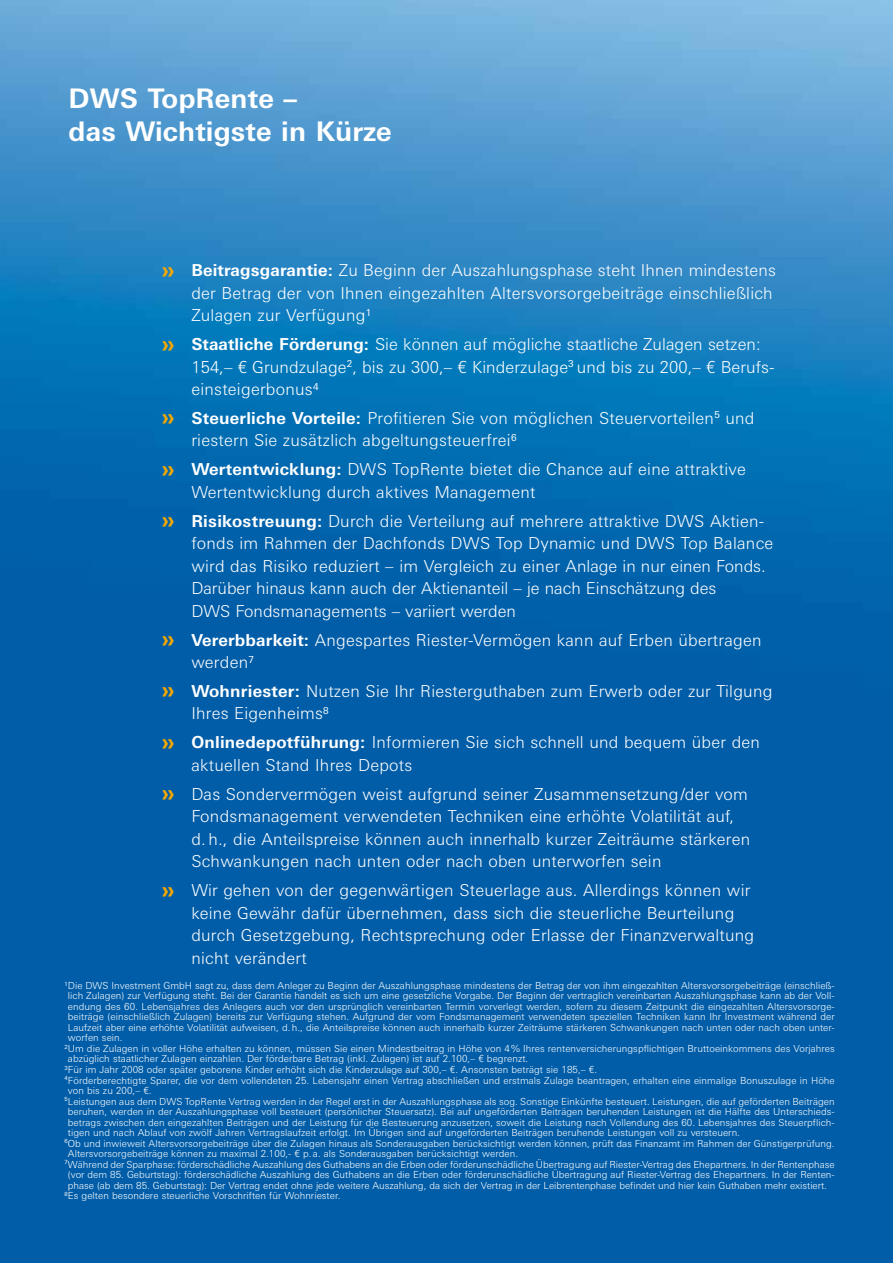
<style>
.page{position:relative;width:893px;height:1263px;background:#fff}
.page>*{position:absolute;margin:0;border:0;box-sizing:border-box;transform-origin:0 0}
.t1{font:700 27px/33.8px "Deu Ba Univers";letter-spacing:.005em;color:#fff}
.t2{font:300 16.5px/22.5px "Deu Ba Univers";letter-spacing:.015em;color:#fff}
.t3{font:300 9.75px "Deu Ba Univers";letter-spacing:.005em;color:#fff}
.s1{font-weight:700;font-size:24px;color:#f7a800}
.s2{font-weight:700}
</style>
<div class="page">
<img style="left:0;top:0;width:893px;height:1263px">
<h1 class="t1" style="left:69px;top:81px;width:325px">DWS TopRente –<br>das Wichtigste in Kürze</h1>
<h2 class="t2" style="left:191px;top:259px;width:586px;text-indent:-30px"><span class="s1">»</span> <span class="s2">Beitragsgarantie:</span> Zu Beginn der Auszahlungsphase steht Ihnen mindestens der Betrag der von Ihnen eingezahlten Altersvorsorgebeiträge einschließlich<br>Zulagen zur Verfügung<sup>1</sup></h2>
<h2 class="t2" style="left:191px;top:333px;width:585px;text-indent:-30px"><span class="s1">»</span> <span class="s2">Staatliche Förderung:</span> Sie können auf mögliche staatliche Zulagen setzen:<br>154,– € Grundzulage<sup>2</sup>, bis zu 300,– € Kinderzulage<sup>3</sup> und bis zu 200,– € Berufs&shy;einsteigerbonus<sup>4</sup></h2>
<h2 class="t2" style="left:191px;top:407px;width:565px;text-indent:-30px"><span class="s1">»</span> <span class="s2">Steuerliche Vorteile:</span> Profitieren Sie von möglichen Steuervorteilen<sup>5</sup> und riestern Sie zusätzlich abgeltungsteuerfrei<sup>6</sup></h2>
<h2 class="t2" style="left:191px;top:458px;width:556px;text-indent:-30px"><span class="s1">»</span> <span class="s2">Wertentwicklung:</span> DWS TopRente bietet die Chance auf eine attraktive<br>Wertentwicklung durch aktives Management</h2>
<p class="t2" style="left:191px;top:509px;width:583px;text-indent:-30px"><span class="s1">»</span> <span class="s2">Risikostreuung:</span> Durch die Verteilung auf mehrere attraktive DWS Aktien&shy;fonds im Rahmen der Dachfonds DWS Top Dynamic und DWS Top Balance wird das Risiko reduziert – im Vergleich zu einer Anlage in nur einen Fonds.<br>Darüber hinaus kann auch der Aktienanteil – je nach Einschätzung des<br>DWS Fondsmanagements – variiert werden</p>
<h2 class="t2" style="left:191px;top:628px;width:572px;text-indent:-30px"><span class="s1">»</span> <span class="s2">Vererbbarkeit:</span> Angespartes Riester-Vermögen kann auf Erben übertragen werden<sup>7</sup></h2>
<h2 class="t2" style="left:191px;top:680px;width:583px;text-indent:-30px"><span class="s1">»</span> <span class="s2">Wohnriester:</span> Nutzen Sie Ihr Riesterguthaben zum Erwerb oder zur Tilgung<br>Ihres Eigenheims<sup>8</sup></h2>
<h2 class="t2" style="left:191px;top:731px;width:570px;text-indent:-30px"><span class="s1">»</span> <span class="s2">Onlinedepotführung:</span> Informieren Sie sich schnell und bequem über den aktuellen Stand Ihres Depots</h2>
<p class="t2" style="left:191px;top:782px;width:560px;text-indent:-30px"><span class="s1">»</span> Das Sondervermögen weist aufgrund seiner Zusammensetzung/der vom Fondsmanagement verwendeten Techniken eine erhöhte Volatilität auf, d. h., die Anteilspreise können auch innerhalb kurzer Zeiträume stärkeren Schwankungen nach unten oder nach oben unterworfen sein</p>
<h2 class="t2" style="left:191px;top:879px;width:564px;text-indent:-30px"><span class="s1">»</span> Wir gehen von der gegenwärtigen Steuerlage aus. Allerdings können wir keine Gewähr dafür übernehmen, dass sich die steuerliche Beurteilung durch Gesetzgebung, Rechtsprechung oder Erlasse der Finanzverwaltung nicht verändert</h2>
<p class="t3" style="left:65px;top:980px;width:772px"><sup>1</sup>Die DWS Investment GmbH sagt zu, dass dem Anleger zu Beginn der Auszahlungsphase mindestens der Betrag der von ihm eingezahlten Altersvorsorgebeiträge (einschließ-</p>
<p class="t3" style="left:68px;top:990px;width:768px">lich Zulagen) zur Verfügung steht. Bei der Garantie handelt es sich um eine gesetzliche Vorgabe. Der Beginn der vertraglich vereinbarten Auszahlungsphase kann ab der Voll-</p>
<p class="t3" style="left:68px;top:1001px;width:767px">endung des 60. Lebensjahres des Anlegers auch vor den ursprünglich vereinbarten Termin vorverlegt werden, sofern zu diesem Zeitpunkt die eingezahlten Altersvorsorge-</p>
<p class="t3" style="left:68px;top:1011px;width:768px">beiträge (einschließlich Zulagen) bereits zur Verfügung stehen. Aufgrund der vom Fondsmanagement verwendeten speziellen Techniken kann Ihr Investment während der</p>
<p class="t3" style="left:68px;top:1022px;width:768px">Laufzeit aber eine erhöhte Volatilität aufweisen, d.h., die Anteilspreise können auch innerhalb kurzer Zeiträume stärkeren Schwankungen nach unten oder nach oben unter-</p>
<p class="t3" style="left:68px;top:1032px;width:56px">worfen sein.</p>
<p class="t3" style="left:65px;top:1043px;width:772px"><sup>2</sup>Um die Zulagen in voller Höhe erhalten zu können, müssen Sie einen Mindestbeitrag in Höhe von 4% Ihres rentenversicherungspflichtigen Bruttoeinkommens des Vorjahres</p>
<p class="t3" style="left:68px;top:1053px;width:462px">abzüglich staatlicher Zulagen einzahlen. Der förderbare Betrag (inkl. Zulagen) ist auf 2.100,– € begrenzt.</p>
<p class="t3" style="left:65px;top:1064px;width:534px"><sup>3</sup>Für im Jahr 2008 oder später geborene Kinder erhöht sich die Kinderzulage auf 300,– €. Ansonsten beträgt sie 185,– €.</p>
<p class="t3" style="left:65px;top:1074px;width:772px"><sup>4</sup>Förderberechtigte Sparer, die vor dem vollendeten 25. Lebensjahr einen Vertrag abschließen und erstmals Zulage beantragen, erhalten eine einmalige Bonuszulage in Höhe</p>
<p class="t3" style="left:68px;top:1085px;width:85px">von bis zu 200,– €.</p>
<p class="t3" style="left:65px;top:1095px;width:772px"><sup>5</sup>Leistungen aus dem DWS TopRente Vertrag werden in der Regel erst in der Auszahlungsphase als sog. Sonstige Einkünfte besteuert. Leistungen, die auf geförderten Beiträgen</p>
<p class="t3" style="left:68px;top:1106px;width:767px">beruhen, werden in der Auszahlungsphase voll besteuert (persönlicher Steuersatz). Bei auf ungeförderten Beiträgen beruhenden Leistungen ist die Hälfte des Unterschieds-</p>
<p class="t3" style="left:68px;top:1116px;width:768px">betrags zwischen den eingezahlten Beiträgen und der Leistung für die Besteuerung anzusetzen, soweit die Leistung nach Vollendung des 60. Lebensjahres des Steuerpflich-</p>
<p class="t3" style="left:68px;top:1127px;width:674px">tigen und nach Ablauf von zwölf Jahren Vertragslaufzeit erfolgt. Im Übrigen sind auf ungeförderten Beiträgen beruhende Leistungen voll zu versteuern.</p>
<p class="t3" style="left:65px;top:1137px;width:771px"><sup>6</sup>Ob und inwieweit Altersvorsorgebeiträge über die Zulagen hinaus als Sonderausgaben berücksichtigt werden können, prüft das Finanzamt im Rahmen der Günstigerprüfung.</p>
<p class="t3" style="left:68px;top:1148px;width:452px">Altersvorsorgebeiträge können zu maximal 2.100,- € p. a. als Sonderausgaben berücksichtigt werden.</p>
<p class="t3" style="left:65px;top:1158px;width:772px"><sup>7</sup>Während der Sparphase: förderschädliche Auszahlung des Guthabens an die Erben oder förderunschädliche Übertragung auf Riester-Vertrag des Ehepartners. In der Rentenphase</p>
<p class="t3" style="left:68px;top:1169px;width:767px">(vor dem 85. Geburtstag): förderschädliche Auszahlung des Guthabens an die Erben oder förderunschädliche Übertragung auf Riester-Vertrag des Ehepartners. In der Renten-</p>
<p class="t3" style="left:68px;top:1179px;width:761px">phase (ab dem 85. Geburtstag): Der Vertrag endet ohne jede weitere Auszahlung, da sich der Vertrag in der Leibrentenphase befindet und hier kein Guthaben mehr existiert.</p>
<p class="t3" style="left:65px;top:1190px;width:277px"><sup>8</sup>Es gelten besondere steuerliche Vorschriften für Wohnriester.</p>
</div>
